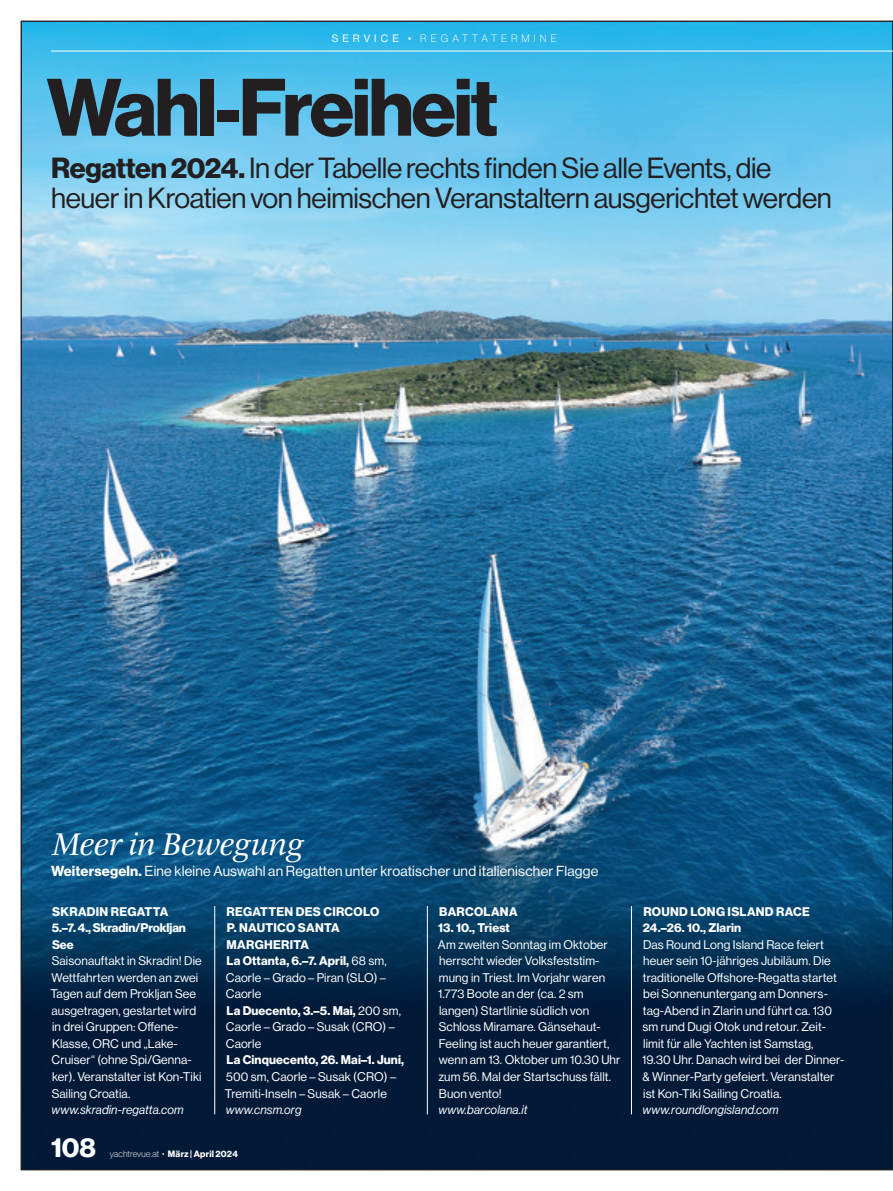
<style>
.page{position:relative;width:893px;height:1191px;background:#fff}
.page>*{position:absolute;margin:0;border:0;box-sizing:border-box;transform-origin:0 0}
.t1{font:79.5px "N Haas Grotesk DS Pro 75 Bd";color:#231f20}
.t2{font:italic 34.5px "ITC New Veljovic Pro";letter-spacing:-.025em;color:#fff}
.t3{font:28.5px/30px "N Haas Grotesk DS Pro 55 Rg";letter-spacing:-.015em;color:#231f20}
.t4{font:27px "N Haas Grotesk DS Pro 75 Bd";color:#fff}
.t5{font:14.25px "N Haas Grotesk DS Pro 55 Rg";letter-spacing:.015em;color:#fff}
.t6{font:12.3px/16.5px "N Haas Grotesk DS Pro 55 Rg";letter-spacing:.01em;color:#fff}
.t7{font:12.3px/16.5px "N Haas Grotesk DS Pro 75 Bd";letter-spacing:.025em;color:#fff}
.t8{font:12.3px "N Haas Grotesk DS Pro 56 It";letter-spacing:.01em;color:#fff}
.t9{font:10.5px "N Haas Grotesk DS Pro 35 X Lt";letter-spacing:.385em;color:#fff}
.t10{font:9px "N Haas Grotesk DS Pro 35 X Lt";letter-spacing:.015em;color:#fff}
.s1{font-family:"N Haas Grotesk DS Pro 55 Rg"}
.s2{font-family:"N Haas Grotesk DS Pro 75 Bd"}
</style>
<div class="page">
<img style="left:23px;top:23px;width:868px;height:1144px">
<svg style="left:892px;top:21px;width:1px;height:1148px"></svg>
<hr style="left:51px;top:51px;width:842px;height:1px;background:#fff">
<hr style="left:214px;top:906px;width:1px;height:208px;background:#fff">
<hr style="left:427px;top:906px;width:1px;height:208px;background:#fff">
<hr style="left:631px;top:906px;width:1px;height:208px;background:#fff">
<p class="t9" style="left:332px;top:33px;width:227px"><span class="s1">Service •</span> Regattater mine</p>
<h1 class="t1" style="left:47px;top:61px;width:453px">Wahl-Freiheit</h1>
<h3 class="t3" style="left:51px;top:154px;width:782px"><span class="s2">Regatten 2024.</span> In der Tabelle rechts finden Sie alle Events, die heuer in Kroatien von heimischen Veranstaltern ausgerichtet werden</h3>
<h2 class="t2" style="left:51px;top:822px;width:254px">Meer in Bewegung</h2>
<p class="t5" style="left:51px;top:863px;width:549px"><span class="s2">Weitersegeln.</span> Eine kleine Auswahl an Regatten unter kroatischer und italienischer Flagge</p>
<p class="t7" style="left:52px;top:903px;width:136px">Skradin Regatta<br>5.–7. 4., Skradin/Prokljan<br>See</p>
<p class="t6" style="left:50px;top:952px;width:153px">Saisonauftakt in Skradin! Die<br>Wettfahrten werden an zwei<br>Tagen auf dem Prokljan See ausgetragen, gestartet wird in drei Gruppen: Offene-<br>Klasse, ORC und „Lake-<br>Cruiser“ (ohne Spi/Genna&shy;ker). Veranstalter ist Kon-Tiki<br>Sailing Croatia.</p>
<p class="t8" style="left:52px;top:1102px;width:133px">www.skradin-regatta.com</p>
<p class="t7" style="left:227px;top:903px;width:162px">Regatten des Circolo<br>P. Nautico Santa<br>Margherita<br>La Ottanta, 6.–7. April, <span class="s1">68 sm,</span></p>
<p class="t6" style="left:226px;top:969px;width:162px">Caorle – Grado – Piran (SLO) –<br>Caorle</p>
<p class="t7" style="left:227px;top:1002px;width:176px">La Duecento, 3.–5. Mai, <span class="s1">200 sm,</span></p>
<p class="t6" style="left:226px;top:1019px;width:171px">Caorle – Grado – Susak (CRO) –<br>Caorle</p>
<p class="t7" style="left:227px;top:1052px;width:179px">La Cinquecento, 26. Mai–1. Juni,</p>
<p class="t6" style="left:225px;top:1068px;width:173px">500 sm, Caorle – Susak (CRO) –<br>Tremiti-Inseln – Susak – Caorle</p>
<p class="t8" style="left:226px;top:1102px;width:77px">www.cnsm.org</p>
<h3 class="t4" style="left:51px;top:1131px;width:46px">108</h3>
<p class="t10" style="left:110px;top:1148px;width:130px">yachtrevue.at • <span class="s2">März | April 2024</span></p>
<p class="t7" style="left:439px;top:903px;width:78px">Barcolana</p>
<p class="t7" style="left:438px;top:920px;width:73px">13. 10., Triest</p>
<p class="t6" style="left:438px;top:936px;width:184px">Am zweiten Sonntag im Oktober herrscht wieder Volksfeststim&shy;mung in Triest. Im Vorjahr waren<br>1.773 Boote an der (ca. 2 sm langen) Startlinie südlich von<br>Schloss Miramare. Gänsehaut-<br>Feeling ist auch heuer garantiert, wenn am 13. Oktober um 10.30 Uhr zum 56. Mal der Startschuss fällt.<br>Buon vento!</p>
<p class="t8" style="left:438px;top:1102px;width:90px">www.barcolana.it</p>
<p class="t7" style="left:643px;top:903px;width:143px">Round Long Island Rac</p>
<p class="t7" style="left:802px;top:903px;width:9px">e</p>
<p class="t7" style="left:643px;top:920px;width:100px">24.–26. 10., Zlarin</p>
<p class="t6" style="left:642px;top:936px;width:204px">Das Round Long Island Race feiert heuer sein 10-jähriges Jubiläum. Die traditionelle Offshore-Regatta startet bei Sonnenuntergang am Donners&shy;tag-Abend in Zlarin und führt ca. 130 sm rund Dugi Otok und retour. Zeit&shy;limit für alle Yachten ist Samstag,<br>19.30 Uhr. Danach wird bei der Dinner-&amp; Winner-Party gefeiert. Veranstalter ist Kon-Tiki Sailing Croatia.</p>
<p class="t8" style="left:643px;top:1102px;width:138px">www.roundlongisland.com</p>
</div>
